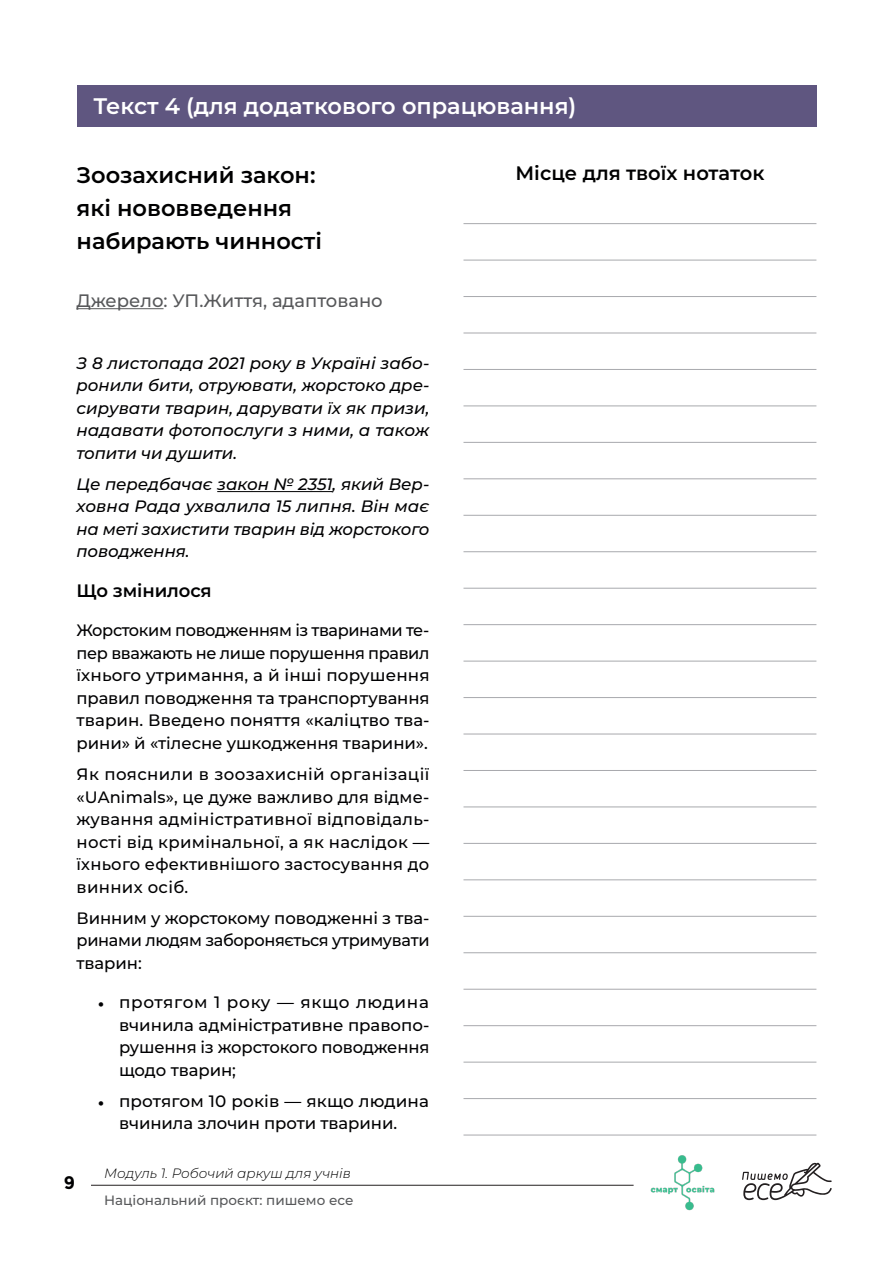
<style>
.page{position:relative;width:893px;height:1263px;background:#fff}
.page>*{position:absolute;margin:0;border:0;box-sizing:border-box;transform-origin:0 0}
.підзаг{font:600 22.5px/33px "Montserrat";color:#000001}
.t1{font:600 22.5px "Montserrat";color:#fff}
.підзаг-2{font:600 19.5px "Montserrat";color:#000001}
.t2{font:500 18px "Montserrat";color:#57585a}
._22{font:600 18px "Montserrat";letter-spacing:-.005em;color:#000002}
.t3{font:700 18px "Montserrat";color:#000001}
.t4{font:500 16.5px/22.5px "Montserrat";letter-spacing:-.005em;color:#000002;text-align:justify}
.t5{font:italic 500 16.5px/22.5px "Montserrat";letter-spacing:-.005em;color:#000002;text-align:justify}
.t6{font:500 13.5px "Montserrat";color:#57585a}
.t7{font:italic 300 13.5px "Montserrat";color:#000001}
.s1{font-family:"Minion Pro";font-weight:400}
</style>
<div class="page">
<div style="left:77px;top:85px;width:739px;height:41px;background:#5f5680"></div>
<hr style="left:463px;top:223px;width:353px;height:1px;background:#a8a9ad">
<hr style="left:463px;top:515px;width:353px;height:1px;background:#a8a9ad">
<hr style="left:463px;top:806px;width:353px;height:1px;background:#a8a9ad">
<hr style="left:463px;top:369px;width:353px;height:1px;background:#a8a9ad">
<hr style="left:463px;top:661px;width:353px;height:1px;background:#a8a9ad">
<hr style="left:463px;top:952px;width:353px;height:1px;background:#a8a9ad">
<hr style="left:463px;top:260px;width:353px;height:1px;background:#a8a9ad">
<hr style="left:463px;top:551px;width:353px;height:1px;background:#a8a9ad">
<hr style="left:463px;top:843px;width:353px;height:1px;background:#a8a9ad">
<hr style="left:463px;top:405px;width:353px;height:1px;background:#a8a9ad">
<hr style="left:463px;top:697px;width:353px;height:1px;background:#a8a9ad">
<hr style="left:463px;top:989px;width:353px;height:1px;background:#a8a9ad">
<hr style="left:463px;top:1062px;width:353px;height:1px;background:#a8a9ad">
<hr style="left:463px;top:296px;width:353px;height:1px;background:#a8a9ad">
<hr style="left:463px;top:588px;width:353px;height:1px;background:#a8a9ad">
<hr style="left:463px;top:879px;width:353px;height:1px;background:#a8a9ad">
<hr style="left:463px;top:442px;width:353px;height:1px;background:#a8a9ad">
<hr style="left:463px;top:734px;width:353px;height:1px;background:#a8a9ad">
<hr style="left:463px;top:1025px;width:353px;height:1px;background:#a8a9ad">
<hr style="left:463px;top:1098px;width:353px;height:1px;background:#a8a9ad">
<hr style="left:463px;top:333px;width:353px;height:1px;background:#a8a9ad">
<hr style="left:463px;top:624px;width:353px;height:1px;background:#a8a9ad">
<hr style="left:463px;top:916px;width:353px;height:1px;background:#a8a9ad">
<hr style="left:463px;top:478px;width:353px;height:1px;background:#a8a9ad">
<hr style="left:463px;top:770px;width:353px;height:1px;background:#a8a9ad">
<hr style="left:463px;top:1135px;width:353px;height:1px;background:#a8a9ad">
<hr style="left:77px;top:308px;width:87px;height:1px;background:#57585a">
<hr style="left:217px;top:491px;width:116px;height:1px;background:#000002">
<hr style="left:91px;top:1185px;width:543px;height:1px;background:#231f20">
<svg style="left:742px;top:1162px;width:90px;height:38px"></svg>
<img style="left:650px;top:1155px;width:65px;height:56px">
<p class="t1" style="left:94px;top:91px;width:484px">Текст 4 (для додаткового опрацювання)</p>
<p class="підзаг" style="left:77px;top:158px;width:247px">Зоозахисний закон: які нововведення набирають чинності</p>
<p class="t2" style="left:77px;top:288px;width:308px">Джерело: УП.Життя, адаптовано</p>
<p class="t5" style="left:77px;top:351px;width:354px">З 8 листопада 2021 року в Україні забо&shy;ронили бити, отруювати, жорстоко дре&shy;сирувати тварин, дарувати їх як призи, надавати фотопослуги з ними, а також топити чи душити.</p>
<p class="t5" style="left:77px;top:472px;width:354px">Це передбачає закон № 2351, який Вер&shy;ховна Рада ухвалила 15 липня. Він має на меті захистити тварин від жорстокого поводження.</p>
<p class="_22" style="left:77px;top:579px;width:137px">Що змінилося</p>
<p class="t4" style="left:77px;top:619px;width:355px">Жорстоким поводженням із тваринами те&shy;пер вважають не лише порушення правил їхнього утримання, а й інші порушення правил поводження та транспортування тварин. Введено поняття «каліцтво тва&shy;рини» й «тілесне ушкодження тварини».</p>
<p class="t4" style="left:77px;top:762px;width:354px">Як пояснили в зоозахисній організації «UAnimals», це дуже важливо для відме&shy;жування адміністративної відповідаль&shy;ності від кримінальної, а як наслідок — їхнього ефективнішого застосування до винних осіб.</p>
<p class="t4" style="left:77px;top:906px;width:354px">Винним у жорстокому поводженні з тва&shy;ринами людям забороняється утримувати тварин:</p>
<p class="t4" style="left:119px;top:990px;width:312px;text-indent:-21px"><span class="s1">•</span> протягом 1 року — якщо людина вчинила адміністративне правопо&shy;рушення із жорстокого поводження щодо тварин;</p>
<p class="t4" style="left:119px;top:1089px;width:312px;text-indent:-21px"><span class="s1">•</span> протягом 10 років — якщо людина вчинила злочин проти тварини.</p>
<p class="t3" style="left:64px;top:1172px;width:13px">9</p>
<p class="t7" style="left:104px;top:1164px;width:248px">Модуль 1. Робочий аркуш для учнів</p>
<p class="t6" style="left:104px;top:1190px;width:251px">Національний проєкт: пишемо есе</p>
<p class="підзаг-2" style="left:515px;top:161px;width:250px">Місце для твоїх нотаток</p>
</div>
